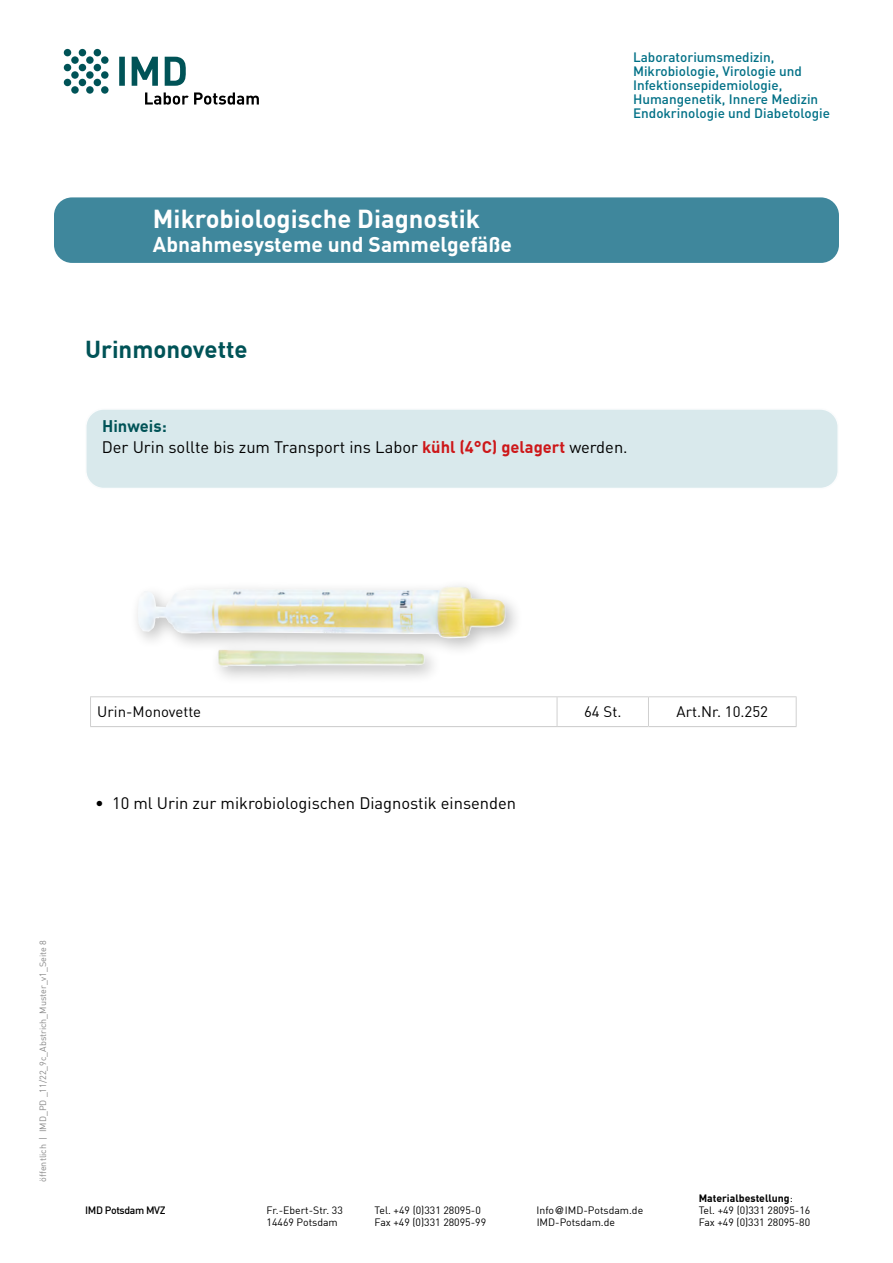
<style>
.page{position:relative;width:893px;height:1263px;background:#fff}
.page>*{position:absolute;margin:0;border:0;box-sizing:border-box;transform-origin:0 0}
.t1{font:700 25.5px "DIN Offc";color:#fff}
.t2{font:700 24px "DIN Offc";color:#005357}
.t3{font:700 21px "DIN Offc";color:#fff}
.t4{font:16.5px "DIN Pro";color:#000}
.t5{font:700 16.5px "DIN Offc";color:#005357}
.t6{font:15px "DIN Offc";color:#000}
.t7{font:15px "DIN Pro";color:#000}
.t8{font:500 13.5px/14px "DIN Pro";color:#007086}
.t9{font:10.5px "DIN Offc";color:#000}
.t10{font:700 10.5px "DIN Offc";color:#000}
.t11{font:500 10.5px "DIN Offc";letter-spacing:-.035em;color:#000}
.t12{font:9px "DIN Offc";color:#878787}
.s1{font-family:"DIN Offc";font-weight:700;color:#cd1719}
.s2{font-weight:400}
.s3{font-family:"Helvetica"}
</style>
<div class="page">
<div style="left:54px;top:197px;width:785px;height:66px;background:#3f879c;border-radius:18px"></div>
<svg style="left:119px;top:57px;width:67px;height:29px"></svg>
<svg style="left:145px;top:92px;width:114px;height:13px"></svg>
<svg style="left:64px;top:49px;width:45px;height:45px"></svg>
<div style="left:86px;top:409px;width:752px;height:79px;background:#d9e9ec;border-radius:18px"></div>
<div style="left:85px;top:408px;width:754px;height:81px;border:2px solid #e8eef2;border-radius:18px"></div>
<div style="left:129px;top:577px;width:396px;height:108px;background:#000;opacity:.25"></div>
<img style="left:137px;top:586px;width:369px;height:81px">
<hr style="left:90px;top:696px;width:467px;height:1px;background:#d0d0d0">
<svg style="left:90px;top:697px;width:1px;height:29px"></svg>
<hr style="left:557px;top:696px;width:91px;height:1px;background:#d0d0d0">
<svg style="left:557px;top:697px;width:1px;height:29px"></svg>
<hr style="left:648px;top:696px;width:149px;height:1px;background:#d0d0d0">
<svg style="left:648px;top:697px;width:1px;height:29px"></svg>
<svg style="left:796px;top:697px;width:1px;height:29px"></svg>
<hr style="left:90px;top:726px;width:467px;height:1px;background:#d0d0d0">
<hr style="left:557px;top:726px;width:91px;height:1px;background:#d0d0d0">
<hr style="left:648px;top:726px;width:149px;height:1px;background:#d0d0d0">
<h1 class="t1" style="left:153px;top:203px;width:329px">Mikrobiologische Diagnostik</h1>
<h3 class="t3" style="left:153px;top:231px;width:360px">Abnahmesysteme und Sammelgefäße</h3>
<h2 class="t2" style="left:85px;top:333px;width:164px">Urinmonovette</h2>
<p class="t8" style="left:633px;top:49px;width:198px">Laboratoriumsmedizin,<br>Mikrobiologie, Virologie und<br>Infektionsepidemiologie,<br>Humangenetik, Innere Medizin<br>Endokrinologie und Diabetologie</p>
<h3 class="t5" style="left:102px;top:415px;width:66px">Hinweis:</h3>
<h3 class="t4" style="left:102px;top:434px;width:527px">Der Urin sollte bis zum Transport ins Labor <span class="s1">kühl (4°C) gelagert</span> werden.</h3>
<h3 class="t7" style="left:97px;top:700px;width:105px">Urin-Monovette</h3>
<h3 class="t6" style="left:584px;top:703px;width:39px">64 St.</h3>
<h3 class="t6" style="left:676px;top:703px;width:93px">Art.Nr. 10.252</h3>
<h3 class="t4" style="left:95px;top:790px;width:423px">• 10 ml Urin zur mikrobiologischen Diagnostik einsenden</h3>
<p class="t12" style="left:37px;top:1181px;width:243px;rotate:-90deg">öffentlich | IMD_PD _11/22_9c_Abstrich_Muster_v1_Seite 8</p>
<p class="t11" style="left:85px;top:1204px;width:82px">IMD Potsdam MVZ</p>
<p class="t10" style="left:699px;top:1191px;width:96px">Materialbestellung<span class="s2">:</span></p>
<p class="t9" style="left:267px;top:1203px;width:78px">Fr.-Ebert-Str. 33</p>
<p class="t9" style="left:375px;top:1203px;width:108px">Tel. +49 (0)331 28095-0</p>
<p class="t9" style="left:537px;top:1203px;width:108px">Info<span class="s3">@</span>IMD-Potsdam.de</p>
<p class="t9" style="left:699px;top:1203px;width:113px">Tel. +49 (0)331 28095-16</p>
<p class="t9" style="left:267px;top:1215px;width:73px">14469 Potsdam</p>
<p class="t9" style="left:375px;top:1215px;width:113px">Fax +49 (0)331 28095-99</p>
<p class="t9" style="left:537px;top:1215px;width:80px">IMD-Potsdam.de</p>
<p class="t9" style="left:699px;top:1215px;width:113px">Fax +49 (0)331 28095-80</p>
</div>
